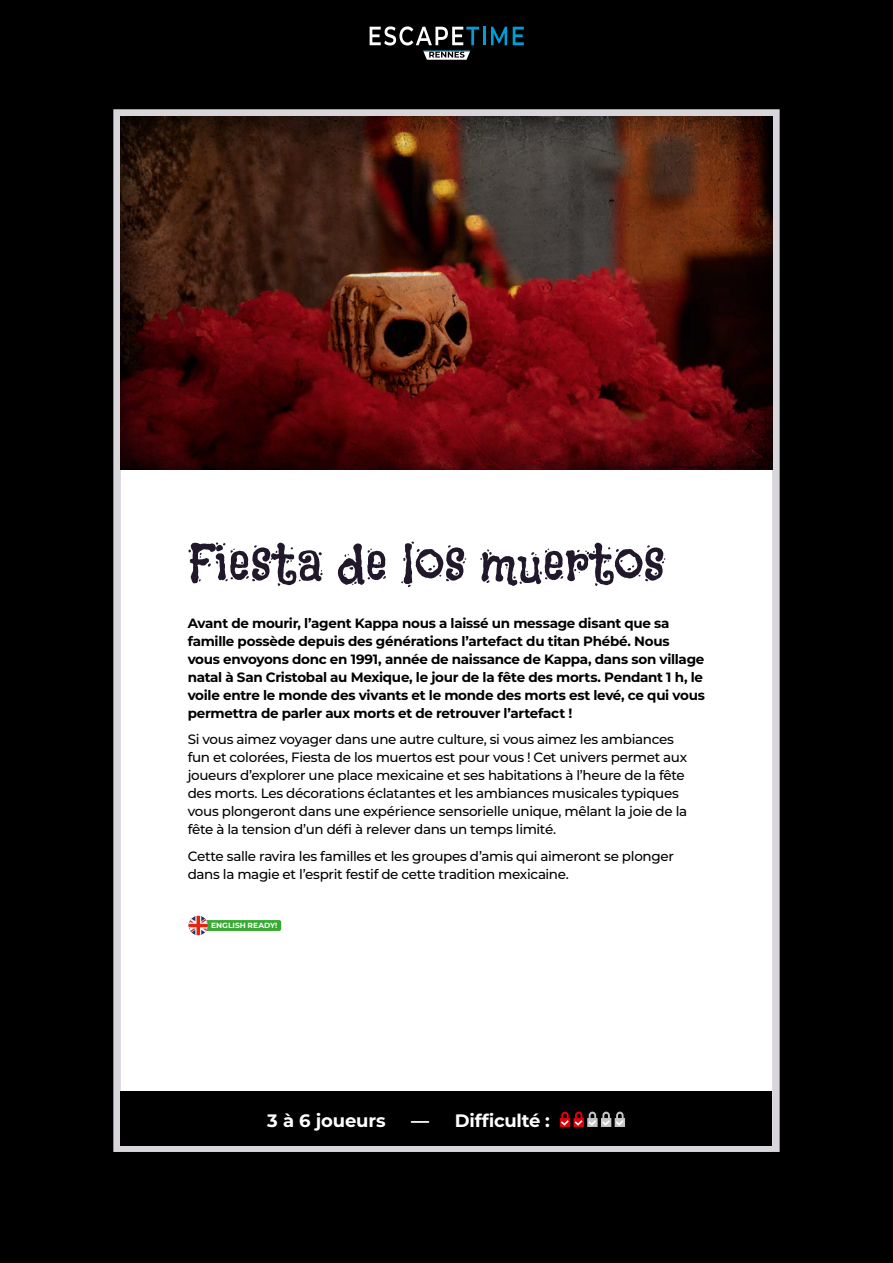
<style>
.page{position:relative;width:893px;height:1263px;background:#000}
.page>*{position:absolute;margin:0;border:0;box-sizing:border-box;transform-origin:0 0}
.t1{font:54px "Flavors";letter-spacing:.005em;color:#22182c}
.t2{font:700 18px "Montserrat";letter-spacing:-.01em;color:#fff}
.t3{font:500 13.5px/18px "Montserrat";letter-spacing:-.025em;color:#000}
.t4{font:700 13.5px/18px "Montserrat";letter-spacing:-.02em;color:#000}
.t5{font:700 7.5px "Montserrat";color:#fff}
</style>
<div class="page">
<svg style="left:491px;top:27px;width:16px;height:18px"></svg>
<svg style="left:513px;top:27px;width:11px;height:18px"></svg>
<svg style="left:370px;top:26px;width:115px;height:34px"></svg>
<div style="left:113px;top:109px;width:667px;height:1043px;background:#fff"></div>
<img style="left:121px;top:117px;width:651px;height:352px">
<div style="left:198px;top:920px;width:83px;height:11px;background:#37aa32;border-radius:2px"></div>
<svg style="left:188px;top:915px;width:21px;height:21px"></svg>
<div style="left:121px;top:1091px;width:651px;height:54px;background:#000"></div>
<svg style="left:560px;top:1111px;width:65px;height:16px"></svg>
<h1 class="t1" style="left:188px;top:530px;width:478px">Fiesta de los muertos</h1>
<p class="t4" style="left:188px;top:613px;width:519px">Avant de mourir, l’agent Kappa nous a laissé un message disant que sa famille possède depuis des générations l’artefact du titan Phébé. Nous vous envoyons donc en 1991, année de naissance de Kappa, dans son village natal à San Cristobal au Mexique, le jour de la fête des morts. Pendant 1 h, le voile entre le monde des vivants et le monde des morts est levé, ce qui vous permettra de parler aux morts et de retrouver l’artefact !</p>
<p class="t3" style="left:188px;top:730px;width:501px">Si vous aimez voyager dans une autre culture, si vous aimez les ambiances fun et colorées, Fiesta de los muertos est pour vous ! Cet univers permet aux joueurs d’explorer une place mexicaine et ses habitations à l’heure de la fête des morts. Les décorations éclatantes et les ambiances musicales typiques vous plongeront dans une expérience sensorielle unique, mêlant la joie de la fête à la tension d’un défi à relever dans un temps limité.</p>
<p class="t3" style="left:188px;top:846px;width:488px">Cette salle ravira les familles et les groupes d’amis qui aimeront se plonger dans la magie et l’esprit festif de cette tradition mexicaine.</p>
<p class="t5" style="left:211px;top:920px;width:68px">ENGLISH READY!</p>
<h2 class="t2" style="left:267px;top:1107px;width:120px">3 à 6 joueurs</h2>
<h2 class="t2" style="left:411px;top:1107px;width:140px">— Difficulté :</h2>
</div>
